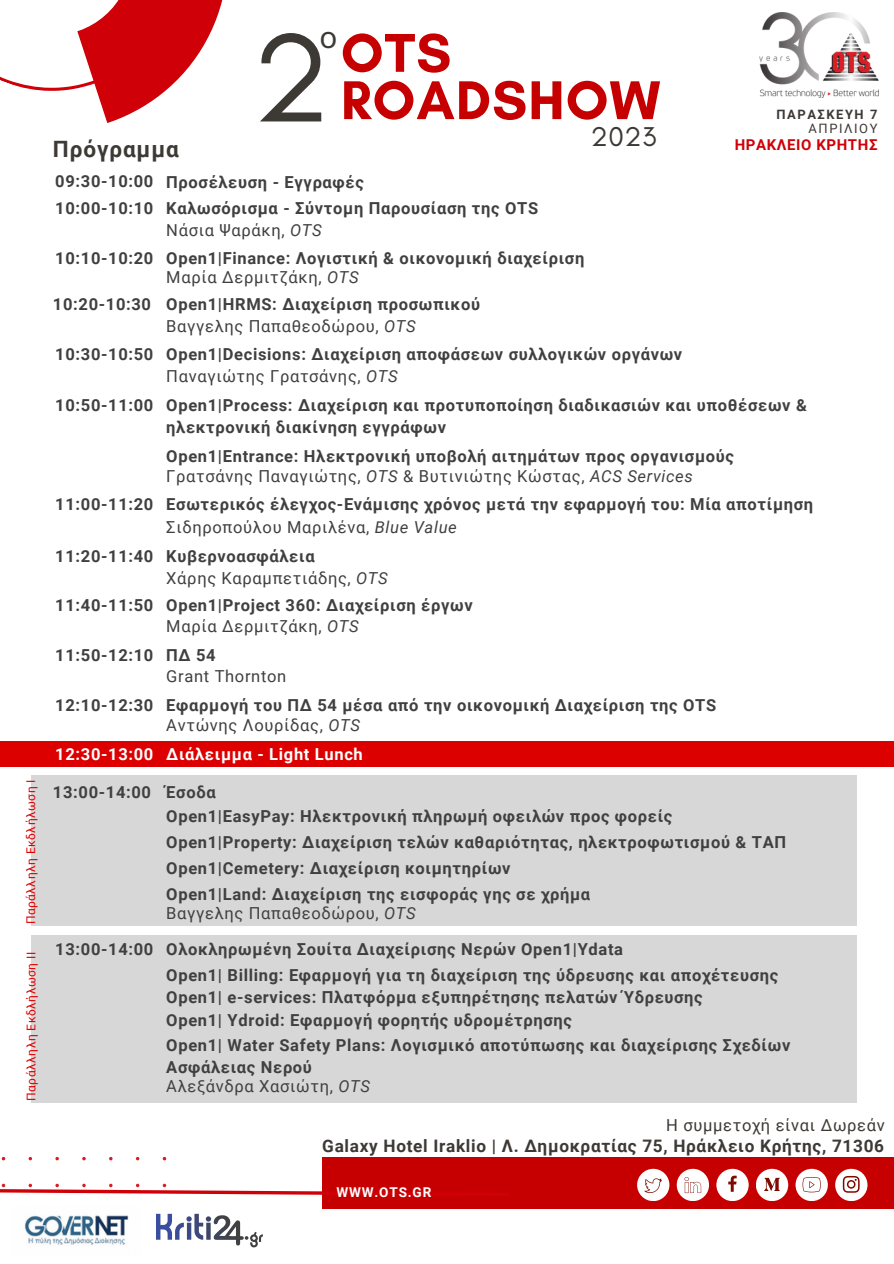
<style>
.page{position:relative;width:894px;height:1264px;background:#fff}
.page>*{position:absolute;margin:0;border:0;box-sizing:border-box;transform-origin:0 0}
.t1{font:127.95px "Glacial Indifference";color:#3d3935}
.t2{font:700 55.5px "Glacial Indifference";letter-spacing:.02em;color:#c60000}
.t3{font:29.7px "Noto Sans";color:#3d3935}
.t4{font:27.75px "Glacial Indifference";color:#3d3935}
.t5{font:700 22.5px "Roboto";letter-spacing:.04em;color:#3d3935}
.t6{font:700 17.25px "Roboto";letter-spacing:.04em;color:#3d3935}
.t7{font:700 16.5px/21.5px "Roboto";letter-spacing:.04em;color:#404040}
.t8{font:16.5px "Roboto";letter-spacing:.04em;color:#404040}
.t9{font:700 16.5px "Roboto";letter-spacing:.04em;color:#fff}
.t10{font:16.5px "Roboto";letter-spacing:.04em;color:#3d3935}
.t11{font:700 15px "Roboto";letter-spacing:.04em;color:#cf0007}
.t12{font:700 13.5px "Roboto";letter-spacing:.06em;color:#fff}
.t13{font:700 12.9px "Roboto";letter-spacing:.12em;color:#3d3935}
.t14{font:12.9px "Roboto";letter-spacing:.12em;color:#3d3935}
.t15{font:12px "Roboto";letter-spacing:.04em;color:#d00}
.s1{font-style:italic}
.s2{font-weight:400}
.s3{font-weight:400;font-style:italic}
</style>
<div class="page">
<div style="left:322px;top:1156px;width:571px;height:52px;background:#c60000"></div>
<svg style="left:834px;top:1168px;width:33px;height:33px"></svg>
<svg style="left:842px;top:1175px;width:17px;height:17px"></svg>
<div style="left:716px;top:1168px;width:32px;height:33px;background:#fff;border-radius:50%"></div>
<svg style="left:728px;top:1175px;width:8px;height:16px"></svg>
<div style="left:637px;top:1168px;width:32px;height:33px;background:#fff;border-radius:50%"></div>
<svg style="left:644px;top:1178px;width:17px;height:14px"></svg>
<div style="left:676px;top:1168px;width:32px;height:33px;background:#fff;border-radius:50%"></div>
<svg style="left:684px;top:1177px;width:17px;height:15px"></svg>
<div style="left:755px;top:1168px;width:33px;height:33px;background:#fff;border-radius:50%"></div>
<svg style="left:764px;top:1177px;width:15px;height:14px"></svg>
<div style="left:795px;top:1168px;width:32px;height:33px;background:#fff;border-radius:50%"></div>
<svg style="left:802px;top:1177px;width:18px;height:15px"></svg>
<img style="left:759px;top:13px;width:118px;height:84px">
<svg style="left:0;top:0;width:223px;height:123px"></svg>
<svg style="left:55px;top:1156px;width:4px;height:4px"></svg>
<svg style="left:82px;top:1157px;width:4px;height:3px"></svg>
<svg style="left:0;top:1183px;width:322px;height:12px"></svg>
<div style="left:31px;top:774px;width:825px;height:151px;background:#d8d7d8"></div>
<div style="left:31px;top:935px;width:826px;height:167px;background:#d8d7d8"></div>
<img style="left:24px;top:1215px;width:105px;height:30px">
<div style="left:0;top:741px;width:893px;height:25px;background:#d00"></div>
<svg style="left:156px;top:1213px;width:107px;height:34px"></svg>
<p class="t15" style="left:24px;top:924px;width:146px;rotate:-90deg">Παράλληλη Εκδλήλωση I</p>
<p class="t15" style="left:24px;top:1100px;width:150px;rotate:-90deg">Παράλληλη Εκδλήλωση II</p>
<h3 class="t3" style="left:319px;top:16px;width:19px">ο</h3>
<h1 class="t1" style="left:252px;top:0;width:80px">2</h1>
<h2 class="t2" style="left:341px;top:19px;width:112px">OTS</h2>
<h2 class="t2" style="left:341px;top:66px;width:321px">ROADSHOW</h2>
<h3 class="t5" style="left:53px;top:137px;width:127px">Πρόγραμμα</h3>
<p class="t7" style="left:55px;top:171px;width:100px">09:30-10:00</p>
<p class="t7" style="left:166px;top:171px;width:199px">Προσέλευση - Εγγραφές</p>
<p class="t7" style="left:55px;top:198px;width:100px">10:00-10:10</p>
<p class="t7" style="left:55px;top:248px;width:100px">10:10-10:20</p>
<p class="t7" style="left:166px;top:198px;width:373px">Καλωσόρισμα - Σύντομη Παρουσίαση της OTS</p>
<p class="t8" style="left:166px;top:221px;width:157px">Νάσια Ψαράκη, <span class="s1">OTS</span></p>
<p class="t7" style="left:166px;top:248px;width:419px">Open1|Finance: Λογιστική &amp; οικονομική διαχείριση</p>
<h3 class="t4" style="left:590px;top:120px;width:67px">2023</h3>
<p class="t7" style="left:53px;top:293px;width:100px">10:20-10:30</p>
<p class="t7" style="left:55px;top:344px;width:100px">10:30-10:50</p>
<p class="t7" style="left:166px;top:264px;width:315px;line-height:26.8px"><span class="s2">Μαρία Δερμιτζάκη,</span> <span class="s3">OTS<br></span>Open1|HRMS: Διαχείριση προσωπικού</p>
<p class="t8" style="left:166px;top:317px;width:251px">Βαγγελης Παπαθεοδώρου, <span class="s1">OTS</span></p>
<p class="t7" style="left:166px;top:344px;width:517px">Open1|Decisions: Διαχείριση αποφάσεων συλλογικών οργάνων</p>
<p class="t8" style="left:166px;top:367px;width:233px">Παναγιώτης Γρατσάνης, <span class="s1">OTS</span></p>
<p class="t13" style="left:776px;top:107px;width:102px">ΠΑΡΑΣΚΕΥΗ 7</p>
<p class="t14" style="left:808px;top:121px;width:70px">ΑΠΡΙΛΙΟΥ</p>
<p class="t11" style="left:734px;top:136px;width:144px">ΗΡΑΚΛΕΙΟ ΚΡΗΤΗΣ</p>
<p class="t7" style="left:55px;top:395px;width:100px">10:50-11:00</p>
<p class="t7" style="left:166px;top:395px;width:642px">Open1|Process: Διαχείριση και προτυποποίηση διαδικασιών και υποθέσεων &amp; ηλεκτρονική διακίνηση εγγράφων</p>
<p class="t7" style="left:166px;top:446px;width:569px;line-height:20px">Open1|Entrance: Ηλεκτρονική υποβολή αιτημάτων προς οργανισμούς<br><span class="s2">Γρατσάνης Παναγιώτης,</span> <span class="s3">OTS</span> <span class="s2">&amp; Βυτινιώτης Κώστας,</span> <span class="s3">ACS Services</span></p>
<p class="t7" style="left:55px;top:493px;width:100px">11:00-11:20</p>
<p class="t7" style="left:166px;top:493px;width:648px">Εσωτερικός έλεγχος-Ενάμισης χρόνος μετά την εφαρμογή του: Μία αποτίμηση</p>
<p class="t8" style="left:166px;top:518px;width:292px">Σιδηροπούλου Μαριλένα, <span class="s1">Blue Value</span></p>
<p class="t7" style="left:55px;top:546px;width:100px">11:20-11:40</p>
<p class="t7" style="left:166px;top:546px;width:150px">Κυβερνοασφάλεια</p>
<p class="t8" style="left:166px;top:568px;width:223px">Χάρης Καραμπετιάδης, <span class="s1">OTS</span></p>
<p class="t7" style="left:55px;top:594px;width:100px">11:40-11:50</p>
<p class="t7" style="left:55px;top:644px;width:100px">11:50-12:10</p>
<p class="t7" style="left:166px;top:594px;width:308px">Open1|Project 360: Διαχείριση έργων<br><span class="s2">Μαρία Δερμιτζάκη,</span> <span class="s3">OTS</span></p>
<p class="t7" style="left:166px;top:644px;width:51px">ΠΔ 54</p>
<p class="t8" style="left:166px;top:666px;width:121px">Grant Thornton</p>
<p class="t7" style="left:55px;top:694px;width:100px">12:10-12:30</p>
<p class="t7" style="left:166px;top:695px;width:551px;line-height:20.1px">Εφαρμογή του ΠΔ 54 μέσα από την οικονομική Διαχείριση της OTS<br><span class="s2">Αντώνης Λουρίδας,</span> <span class="s3">OTS</span></p>
<p class="t9" style="left:55px;top:745px;width:100px">12:30-13:00</p>
<p class="t9" style="left:166px;top:745px;width:198px">Διάλειμμα - Light Lunch</p>
<p class="t7" style="left:53px;top:782px;width:164px">13:00-14:00 Έσοδα</p>
<p class="t7" style="left:166px;top:805px;width:507px">Open1|EasyPay: Ηλεκτρονική πληρωμή οφειλών προς φορείς</p>
<p class="t7" style="left:166px;top:831px;width:621px">Open1|Property: Διαχείριση τελών καθαριότητας, ηλεκτροφωτισμού &amp; ΤΑΠ</p>
<p class="t7" style="left:166px;top:857px;width:345px">Open1|Cemetery: Διαχείριση κοιμητηρίων</p>
<p class="t7" style="left:166px;top:883px;width:425px">Open1|Land: Διαχείριση της εισφοράς γης σε χρήμα</p>
<p class="t7" style="left:55px;top:939px;width:100px">13:00-14:00</p>
<p class="t8" style="left:166px;top:903px;width:251px">Βαγγελης Παπαθεοδώρου, <span class="s1">OTS</span></p>
<p class="t7" style="left:166px;top:939px;width:458px">Ολοκληρωμένη Σουίτα Διαχείρισης Νερών Open1|Ydata</p>
<p class="t7" style="left:166px;top:964px;width:613px;line-height:22.2px">Open1| Billing: Εφαρμογή για τη διαχείριση της ύδρευσης και αποχέτευσης<br>Open1| e-services: Πλατφόρμα εξυπηρέτησης πελατών Ύδρευσης<br>Open1| Ydroid: Εφαρμογή φορητής υδρομέτρησης</p>
<p class="t7" style="left:166px;top:1034px;width:625px">Open1| Water Safety Plans: Λογισμικό αποτύπωσης και διαχείρισης Σχεδίων<br>Ασφάλειας Νερού</p>
<p class="t8" style="left:166px;top:1076px;width:205px">Αλεξάνδρα Χασιώτη, <span class="s1">OTS</span></p>
<p class="t10" style="left:666px;top:1115px;width:220px">Η συμμετοχή είναι Δωρεάν</p>
<p class="t6" style="left:322px;top:1136px;width:563px">Galaxy Hotel Iraklio | Λ. Δημοκρατίας 75, Ηράκλειο Κρήτης, 71306</p>
<p class="t12" style="left:336px;top:1184px;width:96px">WWW.OTS.GR</p>
</div>
